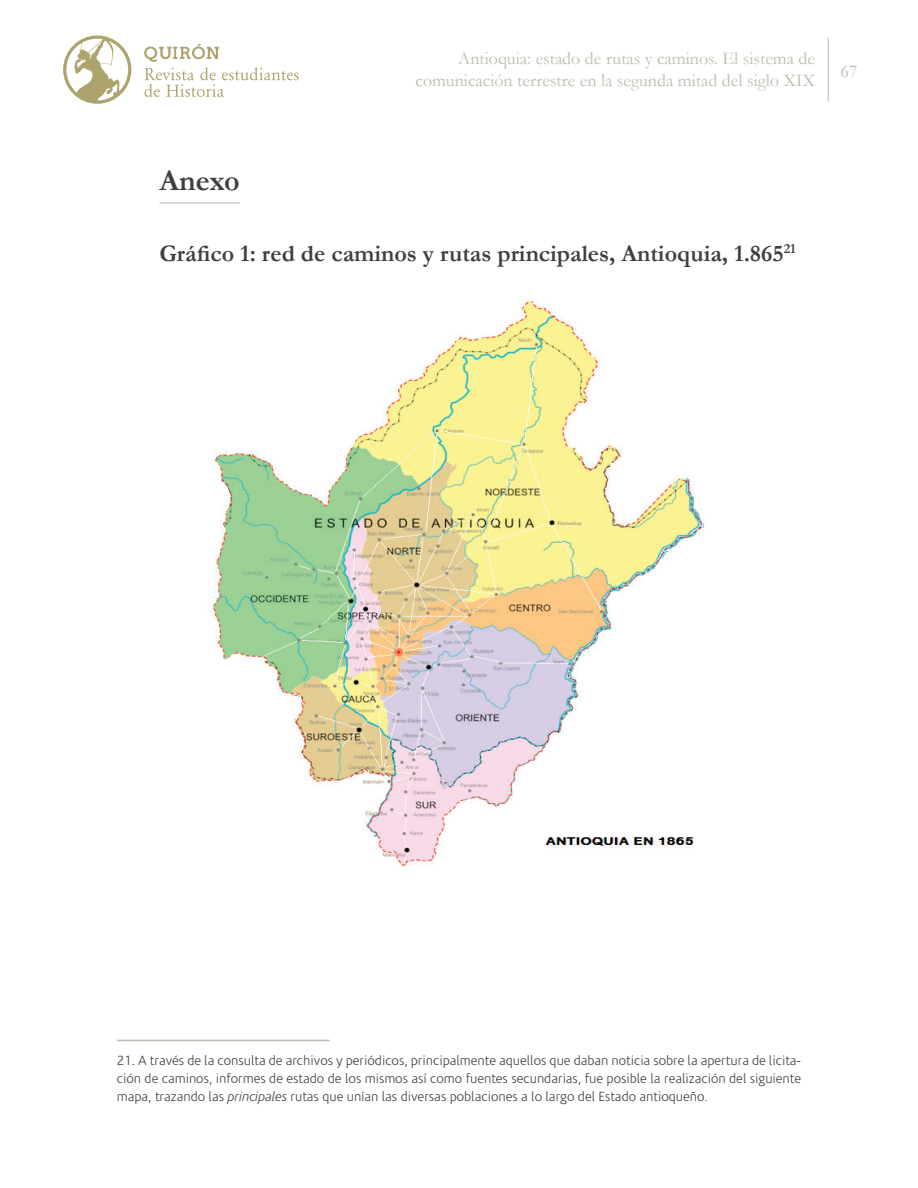
<style>
.page{position:relative;width:918px;height:1188px;background:#fff}
.page>*{position:absolute;margin:0;border:0;box-sizing:border-box;transform-origin:0 0}
.t1{font:700 30px "Garamond";color:#3e3e3f}
.t2{font:700 24px "Garamond";color:#3e3e3f}
.t3{font:18px/21.6px "Garamond";color:#bebbaf;text-align:right}
.t4{font:300 13.5px/18px "Corisande";color:#3e3e3f;text-align:justify}
.s1{font-style:italic}
</style>
<div class="page">
<hr style="left:828px;top:38px;width:1px;height:63px;background:#bebbaf">
<svg style="left:63px;top:35px;width:68px;height:69px"></svg>
<svg style="left:144px;top:44px;width:155px;height:53px"></svg>
<hr style="left:159px;top:202px;width:81px;height:2px;background:#bebbaf">
<img style="left:212px;top:301px;width:493px;height:566px">
<hr style="left:117px;top:1040px;width:213px;height:1px;background:#bebbaf">
<h3 class="t3" style="left:416px;top:48px;width:401px">Antioquia: estado de rutas y caminos. El sistema de comunicación terrestre en la segunda mitad del siglo XIX</h3>
<h3 class="t3" style="left:841px;top:61px;width:18px">67</h3>
<h1 class="t1" style="left:159px;top:162px;width:82px">Anexo</h1>
<h2 class="t2" style="left:159px;top:239px;width:638px">Gráfico 1: red de caminos y rutas principales, Antioquia, 1.865<sup>21</sup></h2>
<p class="t4" style="left:117px;top:1052px;width:686px">21. A través de la consulta de archivos y periódicos, principalmente aquellos que daban noticia sobre la apertura de licita&shy;ción de caminos, informes de estado de los mismos así como fuentes secundarias, fue posible la realización del siguiente mapa, trazando las <span class="s1">principales</span> rutas que unían las diversas poblaciones a lo largo del Estado antioqueño.</p>
</div>
